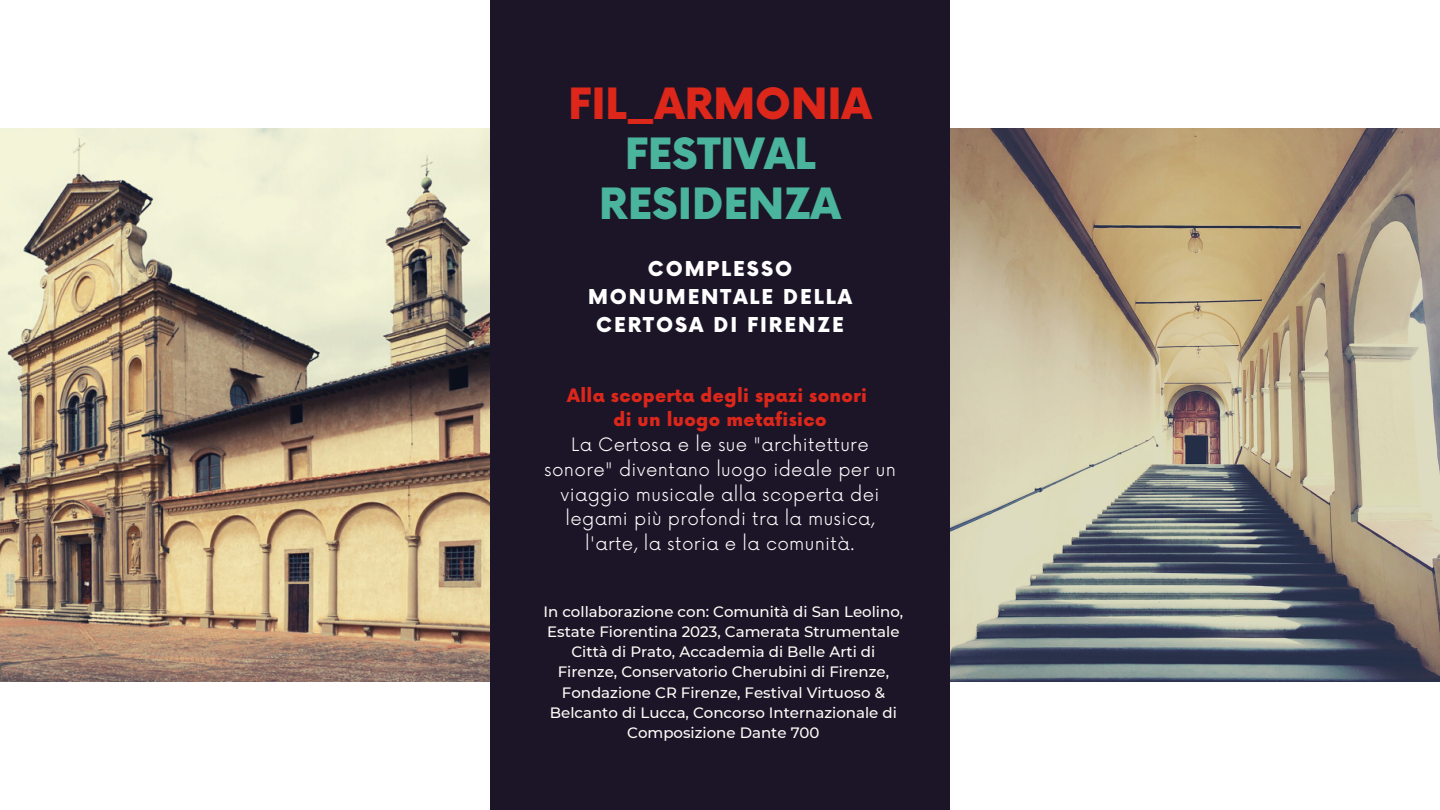
<style>
.page{position:relative;width:1440px;height:810px;background:#fff}
.page>*{position:absolute;margin:0;border:0;box-sizing:border-box;transform-origin:0 0}
.t1{font:900 42px/50.2px "Now";color:#4ab59c;text-align:center}
.t2{font:900 20px/27.8px "Now";letter-spacing:.1em;color:#fff;text-align:center}
.t3{font:300 18px/24.8px "Now";letter-spacing:.02em;color:#fff;text-align:center}
.t4{font:900 18px "Now";letter-spacing:.02em;color:#dc271a}
.t5{font:500 15px/20.2px "Montserrat";color:#fffcf7;text-align:center}
.s1{color:#dc271a}
</style>
<div class="page">
<img style="left:0;top:128px;width:490px;height:554px">
<img style="left:950px;top:128px;width:490px;height:554px">
<div style="left:490px;top:0;width:460px;height:810px;background:#1c1528"></div>
<p class="t1" style="left:568px;top:81px;width:305px"><span class="s1">FIL_ARMONIA<br></span>FESTIVAL<br>RESIDENZA</p>
<p class="t2" style="left:588px;top:256px;width:265px">COMPLESSO<br>MONUMENTALE DELLA<br>CERTOSA DI FIRENZE</p>
<p class="t4" style="left:567px;top:385px;width:301px">Alla scoperta degli spazi sonori</p>
<p class="t4" style="left:613px;top:410px;width:215px">di un luogo metafisico</p>
<p class="t3" style="left:544px;top:433px;width:353px">La Certosa e le sue "architetture sonore" diventano luogo ideale per un viaggio musicale alla scoperta dei legami più profondi tra la musica, l'arte, la storia e la comunità.</p>
<p class="t5" style="left:544px;top:601px;width:361px">In collaborazione con: Comunità di San Leolino, Estate Fiorentina 2023, Camerata Strumentale Città di Prato, Accademia di Belle Arti di Firenze, Conservatorio Cherubini di Firenze, Fondazione CR Firenze, Festival Virtuoso &amp; Belcanto di Lucca, Concorso Internazionale di Composizione Dante 700</p>
</div>
